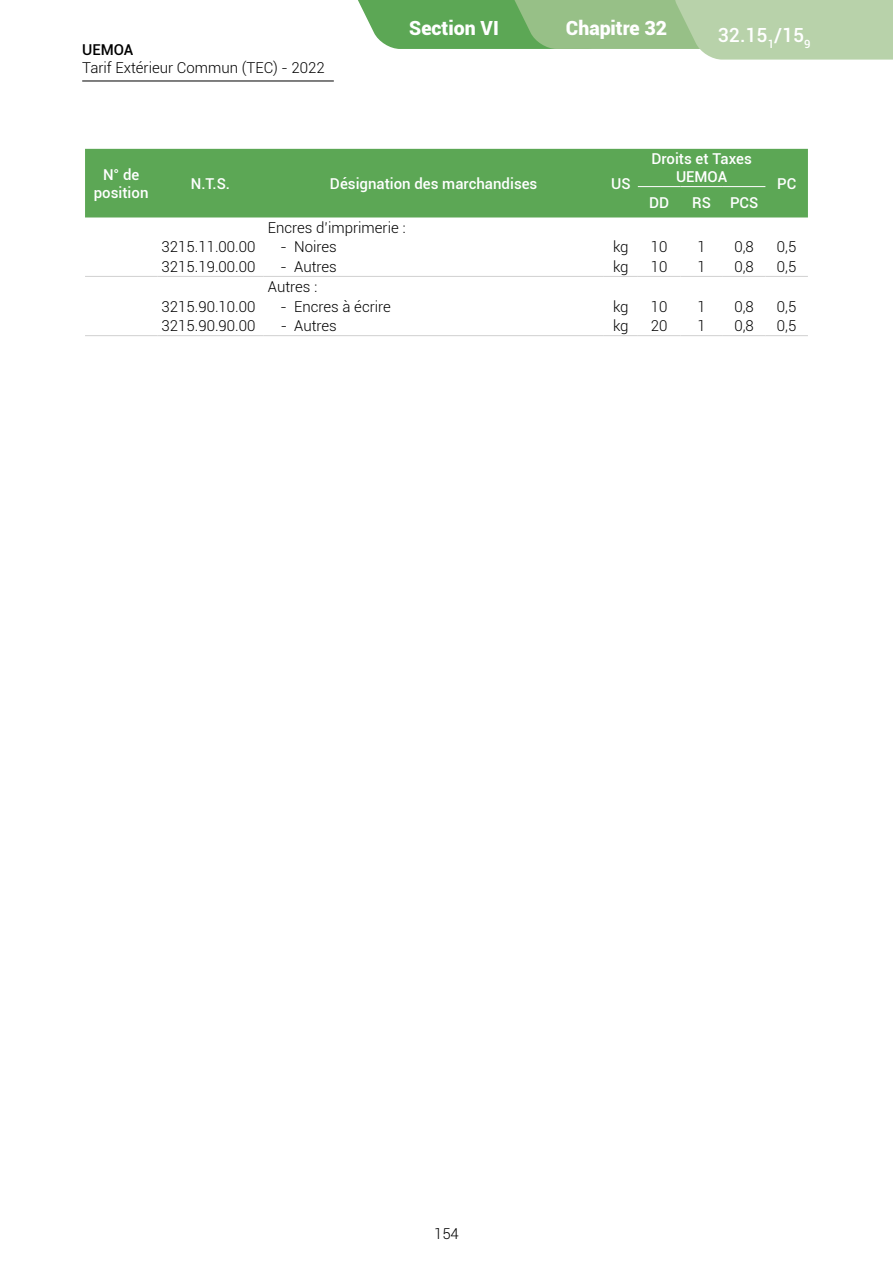
<style>
.page{position:relative;width:893px;height:1263px;background:#fff}
.page>*{position:absolute;margin:0;border:0;box-sizing:border-box;transform-origin:0 0}
.t1{font:900 19.5px "Roboto";color:#fff}
.t2{font:500 19.5px "Roboto";color:#fff}
.t3{font:300 15px "Roboto";color:#000}
.t4{font:500 15px/18px "Roboto";color:#fff;text-align:center}
.t5{font:500 15px "Roboto";color:#000}
</style>
<div class="page">
<hr style="left:82px;top:81px;width:252px;height:1px;background:#000">
<svg style="left:358px;top:0;width:535px;height:60px;background:#a3c999"></svg>
<div style="left:85px;top:149px;width:723px;height:68px;background:#5ca755"></div>
<hr style="left:638px;top:186px;width:42px;height:1px;background:#fff">
<hr style="left:680px;top:186px;width:43px;height:1px;background:#fff">
<hr style="left:723px;top:186px;width:42px;height:1px;background:#fff">
<hr style="left:85px;top:276px;width:72px;height:1px;background:#d0d0d0">
<hr style="left:157px;top:276px;width:107px;height:1px;background:#d0d0d0">
<hr style="left:264px;top:276px;width:340px;height:1px;background:#d0d0d0">
<hr style="left:604px;top:276px;width:34px;height:1px;background:#d0d0d0">
<hr style="left:638px;top:276px;width:42px;height:1px;background:#d0d0d0">
<hr style="left:680px;top:276px;width:43px;height:1px;background:#d0d0d0">
<hr style="left:723px;top:276px;width:42px;height:1px;background:#d0d0d0">
<hr style="left:765px;top:276px;width:43px;height:1px;background:#d0d0d0">
<hr style="left:85px;top:335px;width:72px;height:1px;background:#d0d0d0">
<hr style="left:157px;top:335px;width:107px;height:1px;background:#d0d0d0">
<hr style="left:264px;top:335px;width:340px;height:1px;background:#d0d0d0">
<hr style="left:604px;top:335px;width:34px;height:1px;background:#d0d0d0">
<hr style="left:638px;top:335px;width:42px;height:1px;background:#d0d0d0">
<hr style="left:680px;top:335px;width:43px;height:1px;background:#d0d0d0">
<hr style="left:723px;top:335px;width:42px;height:1px;background:#d0d0d0">
<hr style="left:765px;top:335px;width:43px;height:1px;background:#d0d0d0">
<p class="t5" style="left:82px;top:39px;width:53px">UEMOA</p>
<p class="t3" style="left:82px;top:57px;width:244px">Tarif Extérieur Commun (TEC) - 2022</p>
<h1 class="t1" style="left:409px;top:14px;width:91px">Section VI</h1>
<h1 class="t2" style="left:718px;top:21px;width:94px">32.15<sub>1</sub>/15<sub>9</sub></h1>
<h1 class="t1" style="left:566px;top:14px;width:103px">Chapitre 32</h1>
<p class="t4" style="left:94px;top:165px;width:56px">N° de position</p>
<p class="t4" style="left:191px;top:174px;width:41px">N.T.S.</p>
<p class="t4" style="left:330px;top:174px;width:209px">Désignation des marchandises</p>
<p class="t4" style="left:611px;top:174px;width:21px">US</p>
<p class="t3" style="left:268px;top:217px;width:139px">Encres d’imprimerie :</p>
<p class="t4" style="left:651px;top:149px;width:102px">Droits et Taxes<br>UEMOA</p>
<p class="t4" style="left:649px;top:193px;width:22px">DD</p>
<p class="t4" style="left:692px;top:193px;width:20px">RS</p>
<p class="t4" style="left:730px;top:193px;width:30px">PCS</p>
<p class="t4" style="left:777px;top:174px;width:21px">PC</p>
<p class="t3" style="left:162px;top:237px;width:95px">3215.11.00.00</p>
<p class="t3" style="left:281px;top:237px;width:58px">- Noires</p>
<p class="t3" style="left:613px;top:237px;width:17px">kg</p>
<p class="t3" style="left:651px;top:237px;width:18px">10</p>
<p class="t3" style="left:697px;top:237px;width:10px">1</p>
<p class="t3" style="left:734px;top:237px;width:21px">0,8</p>
<p class="t3" style="left:777px;top:237px;width:21px">0,5</p>
<p class="t3" style="left:162px;top:256px;width:95px">3215.19.00.00</p>
<p class="t3" style="left:281px;top:256px;width:58px">- Autres</p>
<p class="t3" style="left:613px;top:256px;width:17px">kg</p>
<p class="t3" style="left:651px;top:256px;width:18px">10</p>
<p class="t3" style="left:697px;top:256px;width:10px">1</p>
<p class="t3" style="left:734px;top:256px;width:21px">0,8</p>
<p class="t3" style="left:777px;top:256px;width:21px">0,5</p>
<p class="t3" style="left:268px;top:276px;width:51px">Autres :</p>
<p class="t3" style="left:162px;top:296px;width:95px">3215.90.10.00</p>
<p class="t3" style="left:281px;top:296px;width:112px">- Encres à écrire</p>
<p class="t3" style="left:613px;top:296px;width:17px">kg</p>
<p class="t3" style="left:651px;top:296px;width:18px">10</p>
<p class="t3" style="left:697px;top:296px;width:10px">1</p>
<p class="t3" style="left:734px;top:296px;width:21px">0,8</p>
<p class="t3" style="left:777px;top:296px;width:21px">0,5</p>
<p class="t3" style="left:162px;top:316px;width:95px">3215.90.90.00</p>
<p class="t3" style="left:281px;top:316px;width:58px">- Autres</p>
<p class="t3" style="left:613px;top:316px;width:17px">kg</p>
<p class="t3" style="left:651px;top:316px;width:18px">20</p>
<p class="t3" style="left:697px;top:316px;width:10px">1</p>
<p class="t3" style="left:734px;top:316px;width:21px">0,8</p>
<p class="t3" style="left:777px;top:316px;width:21px">0,5</p>
<p class="t3" style="left:434px;top:1223px;width:26px">154</p>
</div>
